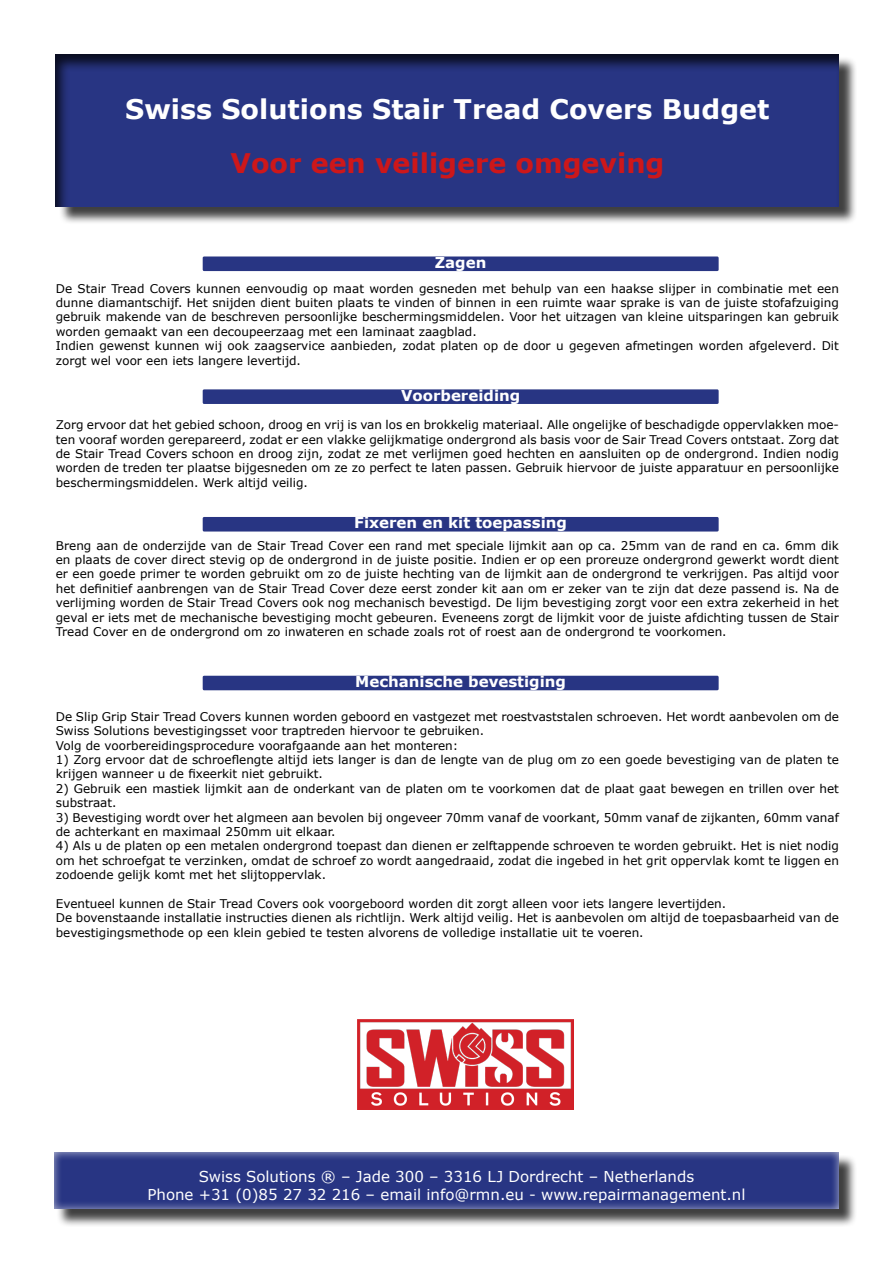
<style>
.page{position:relative;width:893px;height:1263px;background:#fff}
.page>*{position:absolute;margin:0;border:0;box-sizing:border-box;transform-origin:0 0}
.t1{font:700 27px "Verdana";color:#fff}
.t2{font:700 27px "Verdana";color:#cd171a}
.t3{font:15px/18px "Verdana";color:#fff;text-align:center}
.t4{font:700 15px "Verdana";color:#fff}
.t5{font:12px/14.4px "Verdana";color:#000}
</style>
<div class="page">
<div style="left:56px;top:1155px;width:801px;height:73px;background:#000;opacity:.75"></div>
<div style="left:41px;top:1142px;width:817px;height:68px;background:#fff;opacity:.75"></div>
<div style="left:203px;top:256px;width:516px;height:15px;background:#283583;border-radius:2px"></div>
<div style="left:203px;top:389px;width:516px;height:15px;background:#283583;border-radius:2px"></div>
<div style="left:203px;top:517px;width:516px;height:14px;background:#283583;border-radius:2px"></div>
<div style="left:203px;top:676px;width:516px;height:14px;background:#283583;border-radius:2px"></div>
<div style="left:58px;top:56px;width:800px;height:169px;background:#000;opacity:.75"></div>
<div style="left:26px;top:39px;width:867px;height:168px;background:#000;opacity:.75"></div>
<img style="left:357px;top:1019px;width:216px;height:91px">
<h1 class="t1" style="left:125px;top:90px;width:646px">Swiss Solutions Stair Tread Covers Budget</h1>
<h1 class="t2" style="left:230px;top:144px;width:436px">Voor een veiligere omgeving</h1>
<p class="t4" style="left:435px;top:252px;width:53px">Zagen</p>
<p class="t5" style="left:56px;top:281px;width:785px">De Stair Tread Covers kunnen eenvoudig op maat worden gesneden met behulp van een haakse slijper in combinatie met een dunne diamantschijf. Het snijden dient buiten plaats te vinden of binnen in een ruimte waar sprake is van de juiste stofafzuiging gebruik makende van de beschreven persoonlijke beschermingsmiddelen. Voor het uitzagen van kleine uitsparingen kan gebruik worden gemaakt van een decoupeerzaag met een laminaat zaagblad.<br>Indien gewenst kunnen wij ook zaagservice aanbieden, zodat platen op de door u gegeven afmetingen worden afgeleverd. Dit zorgt wel voor een iets langere levertijd.</p>
<p class="t4" style="left:401px;top:385px;width:121px">Voorbereiding</p>
<p class="t5" style="left:56px;top:417px;width:785px;text-align:justify">Zorg ervoor dat het gebied schoon, droog en vrij is van los en brokkelig materiaal. Alle ongelijke of beschadigde oppervlakken moe&shy;ten vooraf worden gerepareerd, zodat er een vlakke gelijkmatige ondergrond als basis voor de Sair Tread Covers ontstaat. Zorg dat de Stair Tread Covers schoon en droog zijn, zodat ze met verlijmen goed hechten en aansluiten op de ondergrond. Indien nodig worden de treden ter plaatse bijgesneden om ze zo perfect te laten passen. Gebruik hiervoor de juiste apparatuur en persoonlijke beschermingsmiddelen. Werk altijd veilig.</p>
<p class="t4" style="left:354px;top:512px;width:214px">Fixeren en kit toepassing</p>
<p class="t5" style="left:56px;top:538px;width:785px;text-align:justify">Breng aan de onderzijde van de Stair Tread Cover een rand met speciale lijmkit aan op ca. 25mm van de rand en ca. 6mm dik en plaats de cover direct stevig op de ondergrond in de juiste positie. Indien er op een proreuze ondergrond gewerkt wordt dient er een goede primer te worden gebruikt om zo de juiste hechting van de lijmkit aan de ondergrond te verkrijgen. Pas altijd voor het definitief aanbrengen van de Stair Tread Cover deze eerst zonder kit aan om er zeker van te zijn dat deze passend is. Na de verlijming worden de Stair Tread Covers ook nog mechanisch bevestigd. De lijm bevestiging zorgt voor een extra zekerheid in het geval er iets met de mechanische bevestiging mocht gebeuren. Eveneens zorgt de lijmkit voor de juiste afdichting tussen de Stair Tread Cover en de ondergrond om zo inwateren en schade zoals rot of roest aan de ondergrond te voorkomen.</p>
<p class="t4" style="left:355px;top:671px;width:212px">Mechanische bevestiging</p>
<p class="t5" style="left:56px;top:709px;width:785px">De Slip Grip Stair Tread Covers kunnen worden geboord en vastgezet met roestvaststalen schroeven. Het wordt aanbevolen om de<br>Swiss Solutions bevestigingsset voor traptreden hiervoor te gebruiken.<br>Volg de voorbereidingsprocedure voorafgaande aan het monteren:</p>
<p class="t5" style="left:56px;top:752px;width:785px">1) Zorg ervoor dat de schroeflengte altijd iets langer is dan de lengte van de plug om zo een goede bevestiging van de platen te krijgen wanneer u de fixeerkit niet gebruikt.</p>
<p class="t5" style="left:56px;top:781px;width:785px">2) Gebruik een mastiek lijmkit aan de onderkant van de platen om te voorkomen dat de plaat gaat bewegen en trillen over het substraat.</p>
<p class="t5" style="left:56px;top:810px;width:785px">3) Bevestiging wordt over het algmeen aan bevolen bij ongeveer 70mm vanaf de voorkant, 50mm vanaf de zijkanten, 60mm vanaf de achterkant en maximaal 250mm uit elkaar.</p>
<p class="t5" style="left:56px;top:839px;width:785px;text-align:justify">4) Als u de platen op een metalen ondergrond toepast dan dienen er zelftappende schroeven te worden gebruikt. Het is niet nodig om het schroefgat te verzinken, omdat de schroef zo wordt aangedraaid, zodat die ingebed in het grit oppervlak komt te liggen en zodoende gelijk komt met het slijtoppervlak.</p>
<p class="t5" style="left:56px;top:896px;width:785px">Eventueel kunnen de Stair Tread Covers ook voorgeboord worden dit zorgt alleen voor iets langere levertijden.<br>De bovenstaande installatie instructies dienen als richtlijn. Werk altijd veilig. Het is aanbevolen om altijd de toepasbaarheid van de bevestigingsmethode op een klein gebied te testen alvorens de volledige installatie uit te voeren.</p>
<p class="t3" style="left:147px;top:1167px;width:600px">Swiss Solutions ® – Jade 300 – 3316 LJ Dordrecht – Netherlands<br>Phone +31 (0)85 27 32 216 – email info@rmn.eu - www.repairmanagement.nl</p>
</div>
